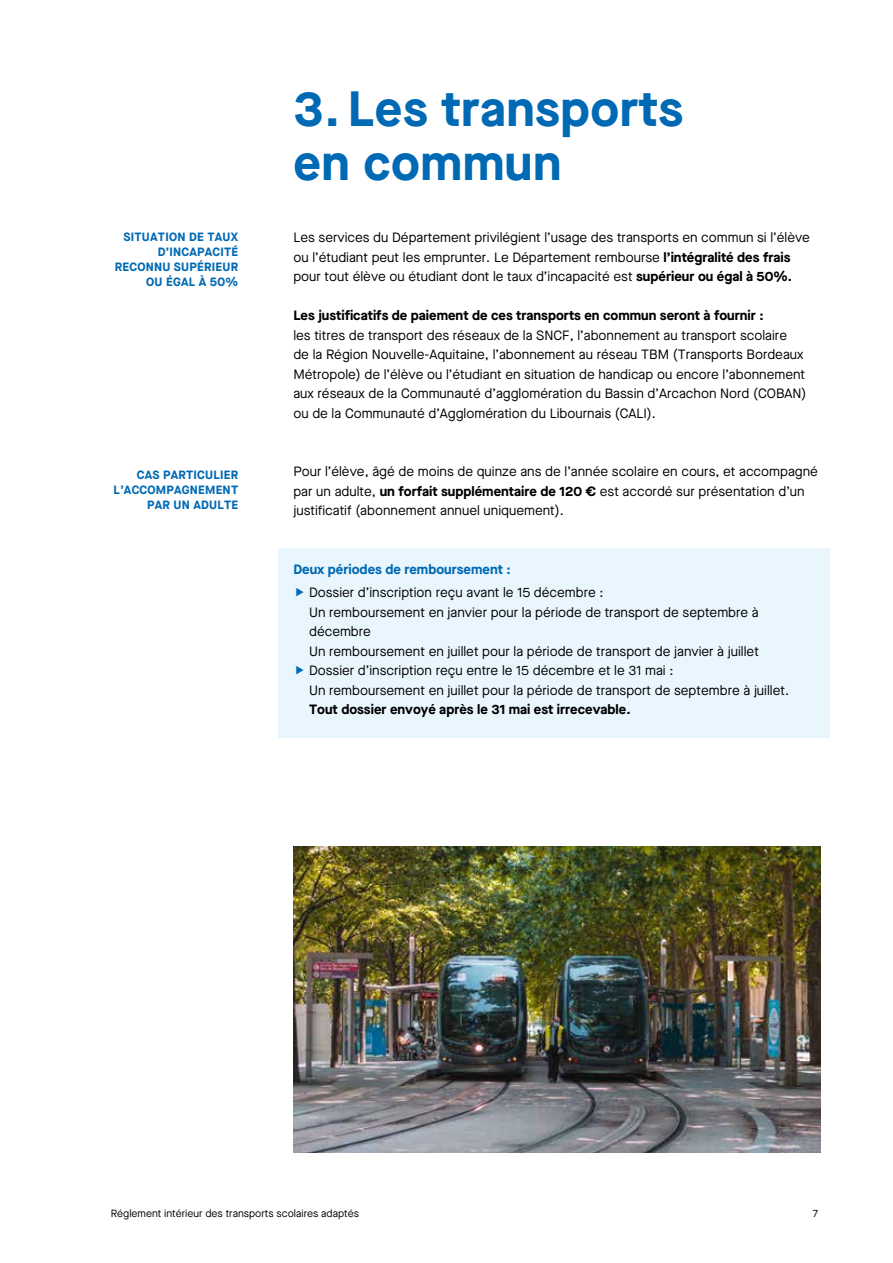
<style>
.page{position:relative;width:893px;height:1263px;background:#fff}
.page>*{position:absolute;margin:0;border:0;box-sizing:border-box;transform-origin:0 0}
.t1{font:700 49.5px/54px "Maison Neue";letter-spacing:.01em;color:#0069b4}
.t2{font:13.5px/19.5px "Maison Neue";color:#000}
.t3{font:700 13.5px "Maison Neue";color:#000}
.t4{font:700 13.5px "Maison Neue";color:#0069b4}
.t5{font:700 12px/15px "Maison Neue";letter-spacing:.02em;color:#0069b4;text-align:right}
.t6{font:10.5px "Maison Neue";color:#000}
.s1{font-weight:700}
</style>
<div class="page">
<div style="left:279px;top:549px;width:551px;height:189px;background:#eaf6fe"></div>
<img style="left:293px;top:846px;width:528px;height:306px">
<p class="t5" style="left:115px;top:229px;width:125px">SITUATION DE TAUX<br>D’INCAPACITÉ<br>RECONNU SUPÉRIEUR<br>OU ÉGAL À 50%</p>
<p class="t5" style="left:114px;top:467px;width:126px">CAS PARTICULIER<br>L’ACCOMPAGNEMENT<br>PAR UN ADULTE</p>
<h1 class="t1" style="left:293px;top:80px;width:391px">3. Les transports en commun</h1>
<p class="t2" style="left:293px;top:227px;width:518px">Les services du Département privilégient l’usage des transports en commun si l’élève ou l’étudiant peut les emprunter. Le Département rembourse <span class="s1">l’intégralité des frais </span>pour tout élève ou étudiant dont le taux d’incapacité est <span class="s1">supérieur ou égal à 50%.</span></p>
<p class="t3" style="left:293px;top:306px;width:472px">Les justificatifs de paiement de ces transports en commun seront à fournir :</p>
<p class="t2" style="left:293px;top:325px;width:515px">les titres de transport des réseaux de la SNCF, l’abonnement au transport scolaire<br>de la Région Nouvelle-Aquitaine, l’abonnement au réseau TBM (Transports Bordeaux Métropole) de l’élève ou l’étudiant en situation de handicap ou encore l’abonnement aux réseaux de la Communauté d’agglomération du Bassin d’Arcachon Nord (COBAN) ou de la Communauté d’Agglomération du Libournais (CALI).</p>
<p class="t2" style="left:293px;top:461px;width:526px">Pour l’élève, âgé de moins de quinze ans de l’année scolaire en cours, et accompagné par un adulte, <span class="s1">un forfait supplémentaire de 120 €</span> est accordé sur présentation d’un justificatif (abonnement annuel uniquement).</p>
<p class="t4" style="left:293px;top:559px;width:219px">Deux périodes de remboursement :</p>
<p class="t2" style="left:309px;top:583px;width:482px">Dossier d’inscription reçu avant le 15 décembre :<br>Un remboursement en janvier pour la période de transport de septembre à décembre<br>Un remboursement en juillet pour la période de transport de janvier à juillet Dossier d’inscription reçu entre le 15 décembre et le 31 mai :<br>Un remboursement en juillet pour la période de transport de septembre à juillet.</p>
<p class="t3" style="left:309px;top:700px;width:323px">Tout dossier envoyé après le 31 mai est irrecevable.</p>
<p class="t6" style="left:111px;top:1206px;width:250px">Réglement intérieur des transports scolaires adaptés</p>
<p class="t6" style="left:813px;top:1206px;width:7px">7</p>
</div>
